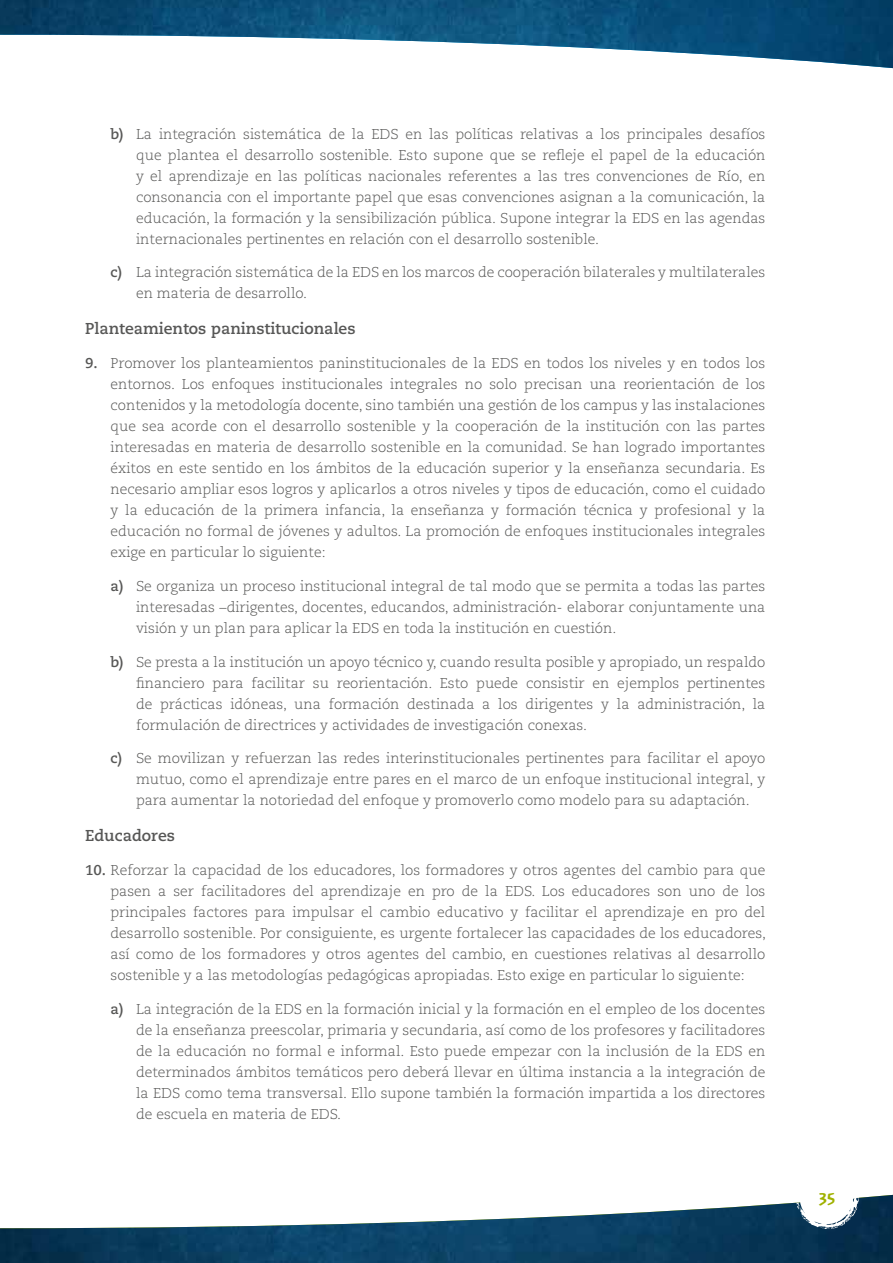
<style>
.page{position:relative;width:893px;height:1263px;background:#fff}
.page>*{position:absolute;margin:0;border:0;box-sizing:border-box;transform-origin:0 0}
.t1{font:700 18px "Ad Pro LT Std";color:#a0b101}
.t2{font:700 15.75px "Caecilia LT Std";color:#575756}
.t3{font:300 14.25px/21px "Caecilia LT Std";color:#575756;text-align:justify}
.s1{font-weight:700}
</style>
<div class="page">
<img style="left:0;top:0;width:893px;height:69px">
<img style="left:0;top:1194px;width:893px;height:69px">
<svg style="left:797px;top:1194px;width:62px;height:35px"></svg>
<p class="t3" style="left:136px;top:123px;width:631px;text-indent:-26px"><span class="s1">b)</span> La integración sistemática de la EDS en las políticas relativas a los principales desafíos que plantea el desarrollo sostenible. Esto supone que se refleje el papel de la educación y el aprendizaje en las políticas nacionales referentes a las tres convenciones de Río, en consonancia con el importante papel que esas convenciones asignan a la comunicación, la educación, la formación y la sensibilización pública. Supone integrar la EDS en las agendas internacionales pertinentes en relación con el desarrollo sostenible.</p>
<p class="t3" style="left:136px;top:262px;width:631px;text-indent:-26px"><span class="s1">c)</span> La integración sistemática de la EDS en los marcos de cooperación bilaterales y multilaterales en materia de desarrollo.</p>
<p class="t2" style="left:85px;top:320px;width:272px">Planteamientos paninstitucionales</p>
<p class="t3" style="left:111px;top:353px;width:656px;text-indent:-26px"><span class="s1">9.</span> Promover los planteamientos paninstitucionales de la EDS en todos los niveles y en todos los entornos. Los enfoques institucionales integrales no solo precisan una reorientación de los contenidos y la metodología docente, sino también una gestión de los campus y las instalaciones que sea acorde con el desarrollo sostenible y la cooperación de la institución con las partes interesadas en materia de desarrollo sostenible en la comunidad. Se han logrado importantes éxitos en este sentido en los ámbitos de la educación superior y la enseñanza secundaria. Es necesario ampliar esos logros y aplicarlos a otros niveles y tipos de educación, como el cuidado y la educación de la primera infancia, la enseñanza y formación técnica y profesional y la educación no formal de jóvenes y adultos. La promoción de enfoques institucionales integrales exige en particular lo siguiente:</p>
<p class="t3" style="left:136px;top:576px;width:631px;text-indent:-26px"><span class="s1">a)</span> Se organiza un proceso institucional integral de tal modo que se permita a todas las partes interesadas –dirigentes, docentes, educandos, administración- elaborar conjuntamente una visión y un plan para aplicar la EDS en toda la institución en cuestión.</p>
<p class="t3" style="left:136px;top:652px;width:631px;text-indent:-26px"><span class="s1">b)</span> Se presta a la institución un apoyo técnico y, cuando resulta posible y apropiado, un respaldo financiero para facilitar su reorientación. Esto puede consistir en ejemplos pertinentes de prácticas idóneas, una formación destinada a los dirigentes y la administración, la formulación de directrices y actividades de investigación conexas.</p>
<p class="t3" style="left:136px;top:748px;width:631px;text-indent:-26px"><span class="s1">c)</span> Se movilizan y refuerzan las redes interinstitucionales pertinentes para facilitar el apoyo mutuo, como el aprendizaje entre pares en el marco de un enfoque institucional integral, y para aumentar la notoriedad del enfoque y promoverlo como modelo para su adaptación.</p>
<p class="t2" style="left:85px;top:827px;width:91px">Educadores</p>
<p class="t3" style="left:111px;top:860px;width:657px;text-indent:-26px"><span class="s1">10.</span> Reforzar la capacidad de los educadores, los formadores y otros agentes del cambio para que pasen a ser facilitadores del aprendizaje en pro de la EDS. Los educadores son uno de los principales factores para impulsar el cambio educativo y facilitar el aprendizaje en pro del desarrollo sostenible. Por consiguiente, es urgente fortalecer las capacidades de los educadores, así como de los formadores y otros agentes del cambio, en cuestiones relativas al desarrollo sostenible y a las metodologías pedagógicas apropiadas. Esto exige en particular lo siguiente:</p>
<p class="t3" style="left:136px;top:999px;width:631px;text-indent:-26px"><span class="s1">a)</span> La integración de la EDS en la formación inicial y la formación en el empleo de los docentes de la enseñanza preescolar, primaria y secundaria, así como de los profesores y facilitadores de la educación no formal e informal. Esto puede empezar con la inclusión de la EDS en determinados ámbitos temáticos pero deberá llevar en última instancia a la integración de la EDS como tema transversal. Ello supone también la formación impartida a los directores de escuela en materia de EDS.</p>
<p class="t1" style="left:819px;top:1188px;width:18px">35</p>
</div>
